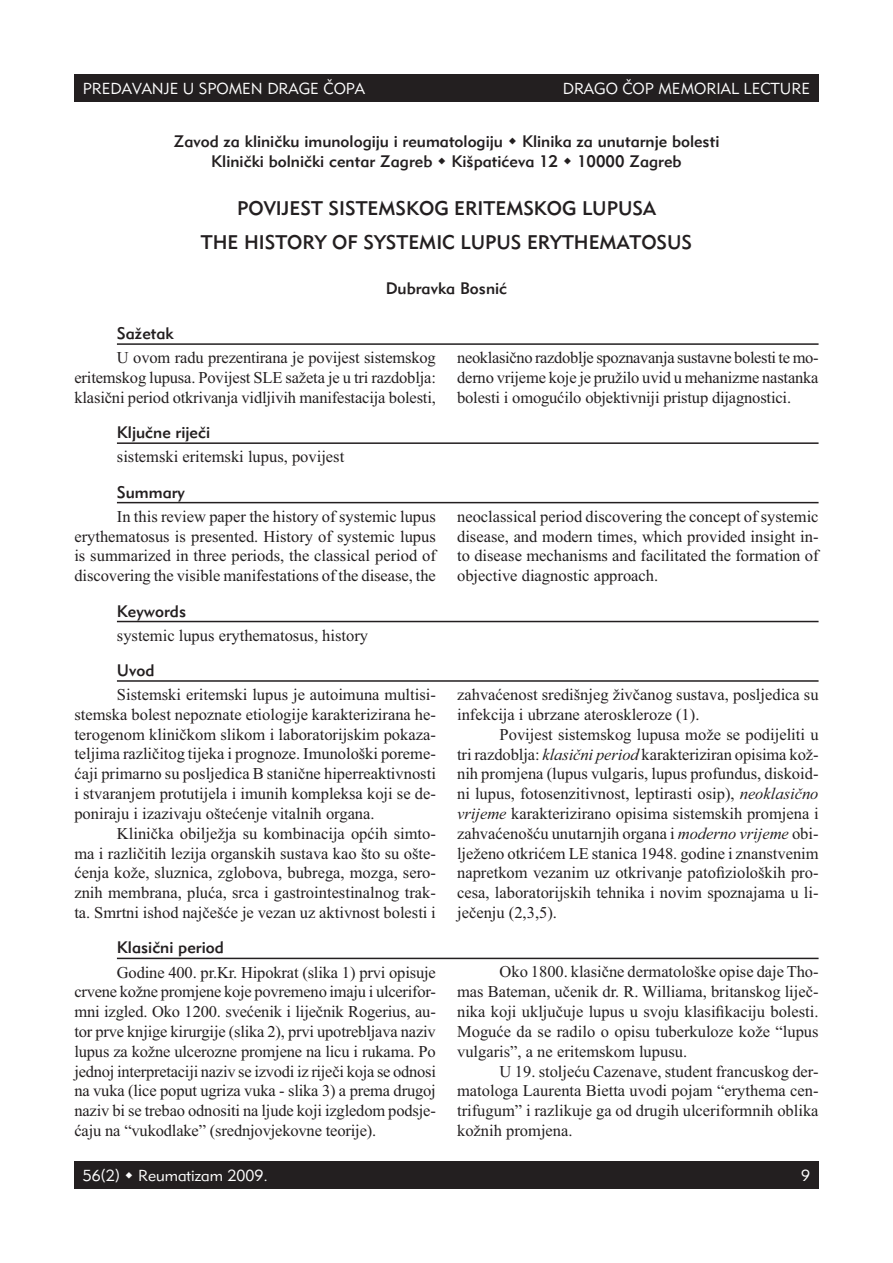
<style>
.page{position:relative;width:893px;height:1263px;background:#fff}
.page>*{position:absolute;margin:0;border:0;box-sizing:border-box;transform-origin:0 0}
.t1{font:19.5px/34.2px "Geometric 415 BT Medium A";color:#231f20;text-align:center}
.t2{font:16.5px/19.8px "Times New Roman";color:#231f20;text-align:justify}
.t3{font:16.5px/20px "Geometric 415 BT Medium A";color:#231f20;text-align:center}
.t4{font:15.75px "Geometric 415 BT Lite A";color:#fff}
.s1{font-style:italic}
</style>
<div class="page">
<div style="left:74px;top:1161px;width:745px;height:27px;background:#231f20"></div>
<hr style="left:117px;top:343px;width:702px;height:2px;background:#231f20">
<hr style="left:117px;top:442px;width:702px;height:2px;background:#231f20">
<hr style="left:117px;top:502px;width:702px;height:1px;background:#231f20">
<hr style="left:117px;top:621px;width:702px;height:1px;background:#231f20">
<hr style="left:117px;top:680px;width:702px;height:2px;background:#231f20">
<hr style="left:117px;top:958px;width:702px;height:1px;background:#231f20">
<div style="left:74px;top:74px;width:745px;height:28px;background:#231f20"></div>
<p class="t4" style="left:83px;top:83px;width:284px">PREDAVANJE U SPOMEN DRAGE ČOPA</p>
<p class="t4" style="left:563px;top:83px;width:249px">DRAGO ČOP MEMORIAL LECTURE</p>
<p class="t3" style="left:173px;top:133px;width:547px">Zavod za kliničku imunologiju i reumatologiju Klinika za unutarnje bolesti<br>Klinički bolnički centar Zagreb Kišpatićeva 12 10000 Zagreb</p>
<p class="t1" style="left:201px;top:193px;width:493px">POVIJEST SISTEMSKOG ERITEMSKOG LUPUSA<br>THE HISTORY OF SYSTEMIC LUPUS ERYTHEMATOSUS</p>
<p class="t3" style="left:386px;top:280px;width:123px">Dubravka Bosnić</p>
<p class="t3" style="left:117px;top:325px;width:58px">Sažetak</p>
<p class="t2" style="left:74px;top:349px;width:363px;text-indent:43px">U ovom radu prezentirana je povijest sistemskog eritemskog lupusa. Povijest SLE sažeta je u tri razdoblja: klasični period otkrivanja vidljivih manifestacija bolesti,</p>
<p class="t2" style="left:457px;top:349px;width:363px">neoklasično razdoblje spoznavanja sustavne bolesti te mo&shy;derno vrijeme koje je pružilo uvid u mehanizme nastanka bolesti i omogućilo objektivniji pristup dijagnostici.</p>
<p class="t3" style="left:117px;top:424px;width:95px">Ključne riječi</p>
<p class="t2" style="left:117px;top:448px;width:229px">sistemski eritemski lupus, povijest</p>
<p class="t3" style="left:117px;top:483px;width:70px">Summary</p>
<p class="t2" style="left:74px;top:508px;width:363px;text-indent:43px">In this review paper the history of systemic lupus erythematosus is presented. History of systemic lupus is summarized in three periods, the classical period of discovering the visible manifestations of the disease, the</p>
<p class="t2" style="left:457px;top:508px;width:363px">neoclassical period discovering the concept of systemic disease, and modern times, which provided insight in&shy;to disease mechanisms and facilitated the formation of objective diagnostic approach.</p>
<p class="t3" style="left:117px;top:602px;width:71px">Keywords</p>
<p class="t2" style="left:117px;top:627px;width:253px">systemic lupus erythematosus, history</p>
<p class="t3" style="left:117px;top:662px;width:39px">Uvod</p>
<p class="t2" style="left:74px;top:686px;width:363px;text-indent:43px">Sistemski eritemski lupus je autoimuna multisi&shy;stemska bolest nepoznate etiologije karakterizirana he&shy;terogenom kliničkom slikom i laboratorijskim pokaza&shy;teljima različitog tijeka i prognoze. Imunološki poreme&shy;ćaji primarno su posljedica B stanične hiperreaktivnosti i stvaranjem protutijela i imunih kompleksa koji se de&shy;poniraju i izazivaju oštećenje vitalnih organa.</p>
<p class="t2" style="left:74px;top:825px;width:363px;text-indent:43px">Klinička obilježja su kombinacija općih simto&shy;ma i različitih lezija organskih sustava kao što su ošte&shy;ćenja kože, sluznica, zglobova, bubrega, mozga, sero&shy;znih membrana, pluća, srca i gastrointestinalnog trak&shy;ta. Smrtni ishod najčešće je vezan uz aktivnost bolesti i</p>
<p class="t2" style="left:457px;top:686px;width:363px">zahvaćenost središnjeg živčanog sustava, posljedica su infekcija i ubrzane ateroskleroze (1).</p>
<p class="t2" style="left:457px;top:726px;width:363px;text-indent:43px">Povijest sistemskog lupusa može se podijeliti u tri razdoblja: <span class="s1">klasični period</span> karakteriziran opisima kož&shy;nih promjena (lupus vulgaris, lupus profundus, diskoid&shy;ni lupus, fotosenzitivnost, leptirasti osip), <span class="s1">neoklasično vrijeme</span> karakterizirano opisima sistemskih promjena i zahvaćenošću unutarnjih organa i <span class="s1">moderno vrijeme</span> obi&shy;lježeno otkrićem LE stanica 1948. godine i znanstvenim napretkom vezanim uz otkrivanje patofizioloških pro&shy;cesa, laboratorijskih tehnika i novim spoznajama u li&shy;ječenju (2,3,5).</p>
<p class="t3" style="left:117px;top:939px;width:108px">Klasični period</p>
<p class="t2" style="left:74px;top:964px;width:363px;text-indent:43px">Godine 400. pr.Kr. Hipokrat (slika 1) prvi opisuje crvene kožne promjene koje povremeno imaju i ulcerifor&shy;mni izgled. Oko 1200. svećenik i liječnik Rogerius, au&shy;tor prve knjige kirurgije (slika 2), prvi upotrebljava naziv lupus za kožne ulcerozne promjene na licu i rukama. Po jednoj interpretaciji naziv se izvodi iz riječi koja se odnosi na vuka (lice poput ugriza vuka - slika 3) a prema drugoj naziv bi se trebao odnositi na ljude koji izgledom podsje&shy;ćaju na “vukodlake” (srednjovjekovne teorije).</p>
<p class="t2" style="left:457px;top:964px;width:363px;text-indent:43px">Oko 1800. klasične dermatološke opise daje Tho&shy;mas Bateman, učenik dr. R. Williama, britanskog liječ&shy;nika koji uključuje lupus u svoju klasifikaciju bolesti.<br>Moguće da se radilo o opisu tuberkuloze kože “lupus vulgaris”, a ne eritemskom lupusu.</p>
<p class="t2" style="left:457px;top:1063px;width:363px;text-indent:43px">U 19. stoljeću Cazenave, student francuskog der&shy;matologa Laurenta Bietta uvodi pojam “erythema cen&shy;trifugum” i razlikuje ga od drugih ulceriformnih oblika kožnih promjena.</p>
<p class="t4" style="left:83px;top:1169px;width:187px">56(2) Reumatizam 2009.</p>
<p class="t4" style="left:801px;top:1169px;width:10px">9</p>
</div>
